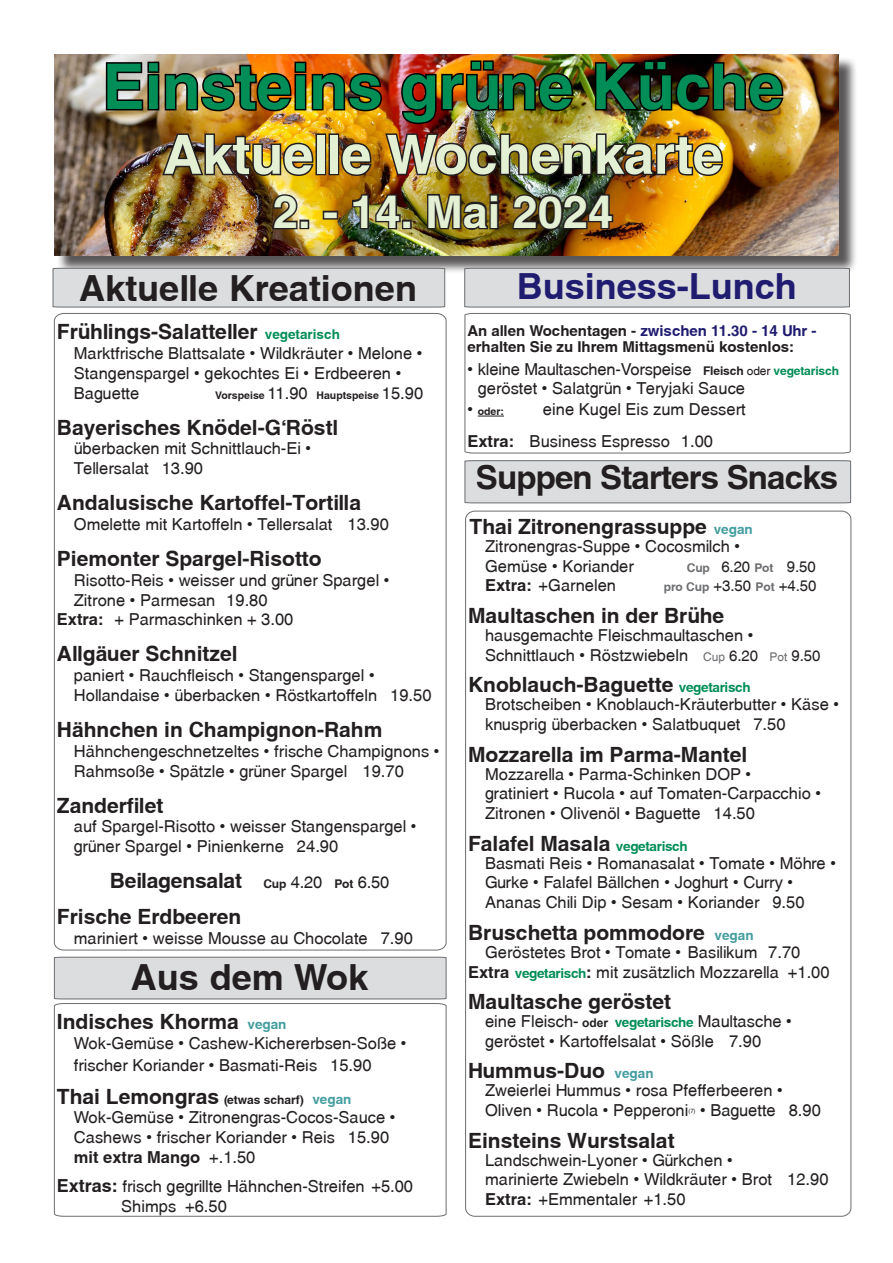
<style>
.page{position:relative;width:893px;height:1263px;background:#fff}
.page>*{position:absolute;margin:0;border:0;box-sizing:border-box;transform-origin:0 0}
.Artikel{font:700 63px "Swansea";color:#008d56}
.Artikel-2{font:700 54px "Swansea";color:#e4f0d4}
.Artikel-3{font:700 45px "Swansea";color:#e4f0d4}
.Artikel-4{font:700 36px "Swansea";color:#231f20}
.Artikel-5{font:700 36px "Swansea";color:#201c70}
.Artikel-6{font:700 33px "Swansea";letter-spacing:-.025em;color:#231f20}
.Artikel-7{font:700 21px "Swansea";color:#231f20}
.Artikel_2_mit_Einzug{font:16.5px/19.8px "Swansea";color:#231f20}
.Artikel-8{font:16.5px "Swansea";color:#231f20}
.Artikel_2_mit_Einzug-2{font:700 16.5px "Swansea";color:#231f20}
.Artikel-9{font:700 15px "Swansea";color:#201c70}
.Artikel-10{font:700 15px "Swansea";color:#231f20}
.Artikel_2_mit_Einzug-3{font:15px "Swansea";color:#231f20}
.Artikel_2_mit_Einzug-4{font:700 10.5px "Swansea";color:#231f20}
.Artikel-11{font:700 10.5px "Swansea";color:#231f20}
.t1{font:6px "Swansea";color:#231f20}
.s1{font-size:13.5px;color:#008d56}
.s2{font-weight:400;font-size:16.5px}
.s3{font-weight:700}
.s4{font-weight:700;font-size:12px}
.s5{font-size:13.5px;color:#439d9f}
.s6{font-size:12px}
.s7{font-weight:400}
.s8{font-weight:700;font-size:18px}
.s9{color:#231f20}
.s10{font-weight:700;font-size:12px;color:#008d56}
.s11{font-weight:700;font-size:12px;color:#6c6d70}
.s12{font-size:12px;color:#6c6d70}
.s13{font-size:15px}
.s14{font-weight:700;font-size:13.5px;color:#008d56}
.s15{font-family:"Arial";font-weight:700;font-size:12px}
</style>
<div class="page">
<div style="left:56px;top:56px;width:802px;height:218px;background:#231f20;opacity:.75"></div>
<img style="left:54px;top:54px;width:785px;height:201px">
<svg style="left:464px;top:460px;width:387px;height:44px;background:#d6d7d9"></svg>
<img style="left:104px;top:59px;width:681px;height:191px">
<svg style="left:52px;top:267px;width:393px;height:41px;background:#d5d6d8"></svg>
<svg style="left:54px;top:313px;width:393px;height:638px"></svg>
<svg style="left:54px;top:956px;width:393px;height:44px;background:#d7d8da"></svg>
<svg style="left:54px;top:1003px;width:393px;height:214px"></svg>
<svg style="left:464px;top:267px;width:386px;height:41px;background:#d5d6d8"></svg>
<svg style="left:464px;top:313px;width:387px;height:141px"></svg>
<p class="Artikel" style="left:103px;top:48px;width:682px">Einsteins grüne Küche</p>
<p class="Artikel-2" style="left:163px;top:122px;width:561px">Aktuelle Wochenkarte</p>
<p class="Artikel-3" style="left:273px;top:184px;width:342px">2. - 14. Mai 2024</p>
<p class="Artikel-4" style="left:79px;top:267px;width:339px">Aktuelle Kreationen</p>
<p class="Artikel-7" style="left:57px;top:319px;width:285px">Frühlings-Salatteller <span class="s1">vegetarisch</span></p>
<p class="Artikel_2_mit_Einzug" style="left:74px;top:343px;width:350px">Marktfrische Blattsalate • Wildkräuter • Melone •</p>
<p class="Artikel_2_mit_Einzug" style="left:74px;top:363px;width:329px">Stangenspargel • gekochtes Ei • Erdbeeren •<br>Baguette</p>
<p class="Artikel_2_mit_Einzug-4" style="left:215px;top:388px;width:210px">Vorspeise <span class="s2">11.90</span> Hauptspeise <span class="s2">15.90</span></p>
<p class="Artikel-7" style="left:57px;top:414px;width:283px">Bayerisches Knödel-G‘Röstl</p>
<p class="Artikel_2_mit_Einzug" style="left:74px;top:438px;width:239px">überbacken mit Schnittlauch-Ei •</p>
<p class="Artikel_2_mit_Einzug" style="left:74px;top:458px;width:131px">Tellersalat 13.90</p>
<p class="Artikel-7" style="left:57px;top:490px;width:306px">Andalusische Kartoffel-Tortilla</p>
<p class="Artikel_2_mit_Einzug" style="left:74px;top:514px;width:316px">Omelette mit Kartoffeln • Tellersalat 13.90</p>
<p class="Artikel-7" style="left:57px;top:546px;width:266px">Piemonter Spargel-Risotto</p>
<p class="Artikel_2_mit_Einzug" style="left:74px;top:570px;width:317px">Risotto-Reis • weisser und grüner Spargel •<br>Zitrone • Parmesan 19.80</p>
<p class="Artikel-8" style="left:57px;top:610px;width:238px"><span class="s3">Extra:</span> + Parmaschinken + 3.00</p>
<p class="Artikel-7" style="left:57px;top:641px;width:182px">Allgäuer Schnitzel</p>
<p class="Artikel_2_mit_Einzug" style="left:74px;top:665px;width:359px">paniert • Rauchfleisch • Stangenspargel •<br>Hollandaise • überbacken • Röstkartoffeln 19.50</p>
<p class="Artikel-7" style="left:57px;top:717px;width:327px">Hähnchen in Champignon-Rahm</p>
<p class="Artikel_2_mit_Einzug" style="left:74px;top:741px;width:367px">Hähnchengeschnetzeltes • frische Champignons •<br>Rahmsoße • Spätzle • grüner Spargel 19.70</p>
<p class="Artikel-7" style="left:57px;top:792px;width:108px">Zanderfilet</p>
<p class="Artikel_2_mit_Einzug" style="left:74px;top:816px;width:344px">auf Spargel-Risotto • weisser Stangenspargel • grüner Spargel • Pinienkerne 24.90</p>
<p class="Artikel-7" style="left:110px;top:868px;width:134px">Beilagensalat</p>
<p class="Artikel-8" style="left:263px;top:872px;width:128px"><span class="s4">Cup</span> 4.20 <span class="s4">Pot</span> 6.50</p>
<p class="Artikel-7" style="left:57px;top:904px;width:186px">Frische Erdbeeren</p>
<p class="Artikel_2_mit_Einzug" style="left:74px;top:928px;width:340px">mariniert • weisse Mousse au Chocolate 7.90</p>
<p class="Artikel-4" style="left:131px;top:956px;width:239px">Aus dem Wok</p>
<p class="Artikel-7" style="left:57px;top:1009px;width:231px">Indisches Khorma <span class="s5">vegan</span></p>
<p class="Artikel_2_mit_Einzug" style="left:74px;top:1033px;width:334px">Wok-Gemüse • Cashew-Kichererbsen-Soße •</p>
<p class="Artikel_2_mit_Einzug" style="left:74px;top:1055px;width:299px">frischer Koriander • Basmati-Reis 15.90</p>
<p class="Artikel-7" style="left:57px;top:1083px;width:296px">Thai Lemongras <span class="s6">(etwas scharf)</span> <span class="s5">vegan</span></p>
<p class="Artikel_2_mit_Einzug" style="left:74px;top:1107px;width:323px">Wok-Gemüse • Zitronengras-Cocos-Sauce •</p>
<p class="Artikel_2_mit_Einzug" style="left:74px;top:1127px;width:317px">Cashews • frischer Koriander • Reis 15.90</p>
<p class="Artikel_2_mit_Einzug-2" style="left:74px;top:1147px;width:183px">mit extra Mango <span class="s7">+.1.50</span></p>
<p class="Artikel-8" style="left:57px;top:1176px;width:358px"><span class="s8">Extras:</span> frisch gegrillte Hähnchen-Streifen +5.00</p>
<p class="Artikel-8" style="left:121px;top:1196px;width:107px">Shimps +6.50</p>
<p class="Artikel-5" style="left:517px;top:265px;width:282px">Business-Lunch</p>
<p class="Artikel-9" style="left:467px;top:321px;width:351px"><span class="s9">An allen Wochentagen -</span> zwischen 11.30 - 14 Uhr -</p>
<p class="Artikel-10" style="left:467px;top:338px;width:328px">erhalten Sie zu Ihrem Mittagsmenü kostenlos:</p>
<p class="Artikel-8" style="left:467px;top:359px;width:373px">• kleine Maultaschen-Vorspeise <span class="s4">Fleisch</span> <span class="s6">oder</span> <span class="s10">vegetarisch</span></p>
<p class="Artikel-8" style="left:478px;top:379px;width:269px">geröstet • Salatgrün • Teryjaki Sauce</p>
<p class="Artikel-11" style="left:467px;top:405px;width:38px"><span class="s2">•</span> oder:</p>
<p class="Artikel-8" style="left:543px;top:400px;width:204px">eine Kugel Eis zum Dessert</p>
<p class="Artikel-8" style="left:467px;top:431px;width:247px"><span class="s3">Extra:</span> Business Espresso 1.00</p>
<p class="Artikel-6" style="left:476px;top:458px;width:364px">Suppen Starters Snacks</p>
<p class="Artikel-7" style="left:470px;top:514px;width:285px">Thai Zitronengrassuppe <span class="s5">vegan</span></p>
<p class="Artikel_2_mit_Einzug" style="left:485px;top:536px;width:257px">Zitronengras-Suppe • Cocosmilch •<br>Gemüse • Koriander</p>
<p class="Artikel_2_mit_Einzug-3" style="left:687px;top:557px;width:130px"><span class="s11">Cup</span> 6.20 <span class="s11">Pot</span> 9.50</p>
<p class="Artikel_2_mit_Einzug" style="left:485px;top:575px;width:133px"><span class="s3">Extra:</span> +Garnelen</p>
<p class="Artikel_2_mit_Einzug-3" style="left:664px;top:577px;width:154px"><span class="s11">pro Cup</span> +3.50 <span class="s11">Pot</span> +4.50</p>
<p class="Artikel-7" style="left:468px;top:603px;width:258px">Maultaschen in der Brühe</p>
<p class="Artikel_2_mit_Einzug" style="left:485px;top:625px;width:270px">hausgemachte Fleischmaultaschen •</p>
<p class="Artikel_2_mit_Einzug" style="left:485px;top:645px;width:337px">Schnittlauch • Röstzwiebeln <span class="s12">Cup</span> <span class="s13">6.20</span> <span class="s12">Pot</span> <span class="s13">9.50</span></p>
<p class="Artikel-7" style="left:468px;top:672px;width:284px">Knoblauch-Baguette <span class="s1">vegetarisch</span></p>
<p class="Artikel_2_mit_Einzug" style="left:485px;top:694px;width:356px">Brotscheiben • Knoblauch-Kräuterbutter • Käse • knusprig überbacken • Salatbuquet 7.50</p>
<p class="Artikel-7" style="left:468px;top:741px;width:281px">Mozzarella im Parma-Mantel</p>
<p class="Artikel_2_mit_Einzug" style="left:485px;top:764px;width:268px">Mozzarella • Parma-Schinken DOP •</p>
<p class="Artikel_2_mit_Einzug" style="left:485px;top:783px;width:338px">gratiniert • Rucola • auf Tomaten-Carpacchio •</p>
<p class="Artikel_2_mit_Einzug" style="left:485px;top:803px;width:271px">Zitronen • Olivenöl • Baguette 14.50</p>
<p class="Artikel-7" style="left:468px;top:830px;width:221px">Falafel Masala <span class="s1">vegetarisch</span></p>
<p class="Artikel_2_mit_Einzug" style="left:485px;top:853px;width:353px">Basmati Reis • Romanasalat • Tomate • Möhre •</p>
<p class="Artikel_2_mit_Einzug" style="left:485px;top:872px;width:310px">Gurke • Falafel Bällchen • Joghurt • Curry •</p>
<p class="Artikel_2_mit_Einzug" style="left:485px;top:892px;width:321px">Ananas Chili Dip • Sesam • Koriander 9.50</p>
<p class="Artikel-7" style="left:468px;top:919px;width:287px">Bruschetta pommodore <span class="s5">vegan</span></p>
<p class="Artikel_2_mit_Einzug" style="left:485px;top:942px;width:317px">Geröstetes Brot • Tomate • Basilikum 7.70</p>
<p class="Artikel-8" style="left:468px;top:962px;width:363px"><span class="s3">Extra</span> <span class="s14">vegetarisch</span><span class="s3">:</span> mit zusätzlich Mozzarella +1.00</p>
<p class="Artikel-7" style="left:468px;top:989px;width:205px">Maultasche geröstet</p>
<p class="Artikel_2_mit_Einzug" style="left:485px;top:1011px;width:308px">eine Fleisch- <span class="s15">oder</span> <span class="s14">vegetarische</span> Maultasche •</p>
<p class="Artikel_2_mit_Einzug" style="left:485px;top:1031px;width:278px">geröstet • Kartoffelsalat • Sößle 7.90</p>
<p class="Artikel-7" style="left:468px;top:1058px;width:187px">Hummus-Duo <span class="s5">vegan</span></p>
<p class="Artikel_2_mit_Einzug" style="left:485px;top:1080px;width:299px">Zweierlei Hummus • rosa Pfefferbeeren •</p>
<p class="Artikel_2_mit_Einzug" style="left:485px;top:1100px;width:205px">Oliven • Rucola • Pepperoni</p>
<p class="t1" style="left:688px;top:1107px;width:9px">(7)</p>
<p class="Artikel_2_mit_Einzug" style="left:700px;top:1100px;width:122px">• Baguette 8.90</p>
<p class="Artikel-7" style="left:468px;top:1127px;width:208px">Einsteins Wurstsalat</p>
<p class="Artikel_2_mit_Einzug" style="left:485px;top:1150px;width:249px">Landschwein-Lyoner • Gürkchen •</p>
<p class="Artikel_2_mit_Einzug" style="left:485px;top:1169px;width:345px">marinierte Zwiebeln • Wildkräuter • Brot 12.90</p>
<p class="Artikel_2_mit_Einzug" style="left:485px;top:1189px;width:202px"><span class="s3">Extra:</span> +Emmentaler +1.50</p>
</div>
